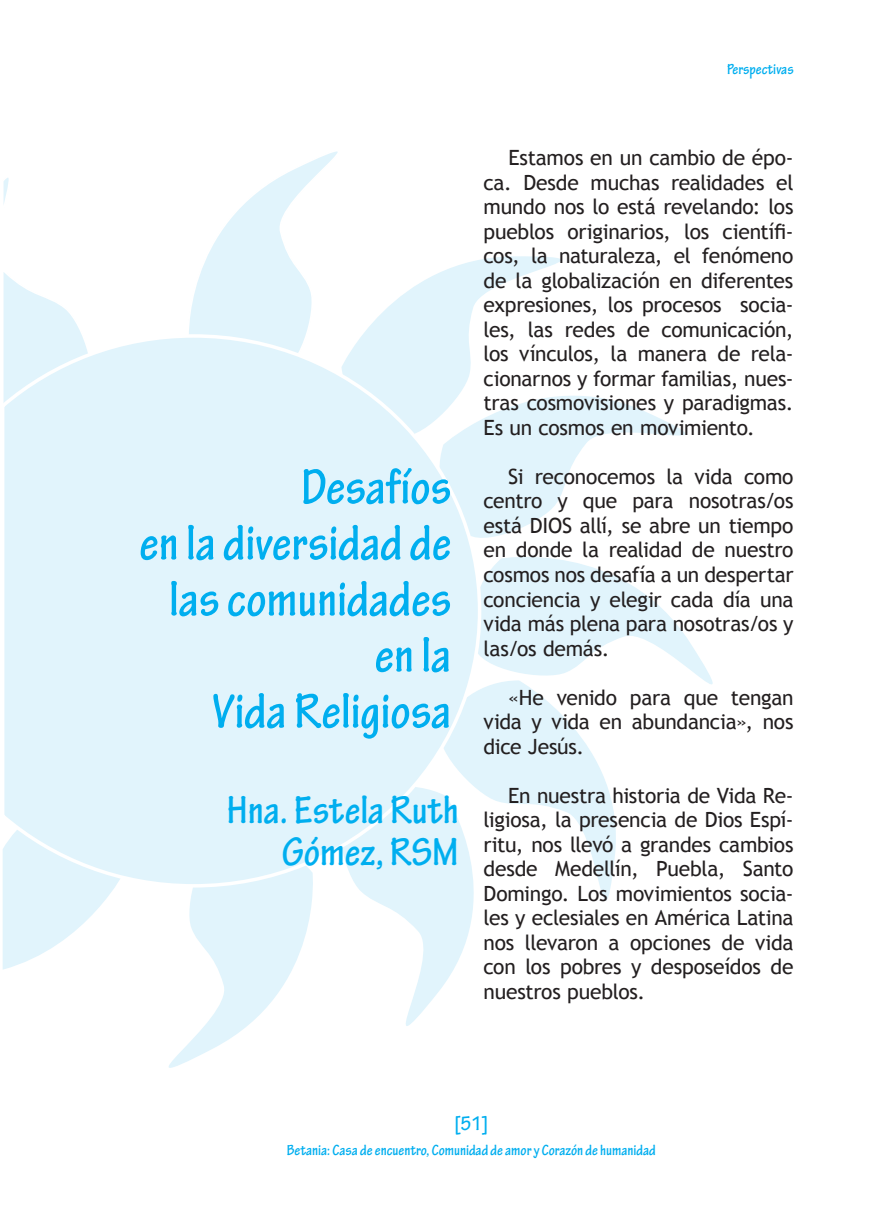
<style>
.page{position:relative;width:893px;height:1216px;background:#fff}
.page>*{position:absolute;margin:0;border:0;box-sizing:border-box;transform-origin:0 0}
.t1{font:700 condensed 52.5px/56px "Tekton Pro";color:#00aeef;text-align:right}
.t2{font:700 condensed 42px/42px "Tekton Pro";color:#00aeef;text-align:right}
.t3{font:21px/24.5px "Trebuchet MS";letter-spacing:-.01em;color:#231f20;text-align:justify}
.t4{font:700 condensed 21px "Tekton Pro";color:#00aeef}
.t5{font:700 condensed 15.75px "Tekton Pro";color:#00aeef}
</style>
<div class="page">
<svg style="left:189px;top:151px;width:149px;height:181px"></svg>
<svg style="left:365px;top:256px;width:196px;height:76px"></svg>
<svg style="left:3px;top:178px;width:77px;height:154px"></svg>
<svg style="left:3px;top:889px;width:100px;height:80px"></svg>
<svg style="left:103px;top:889px;width:210px;height:179px"></svg>
<svg style="left:359px;top:889px;width:94px;height:137px"></svg>
<svg style="left:429px;top:745px;width:187px;height:226px"></svg>
<svg style="left:483px;top:557px;width:230px;height:188px;fill:#e1f4fc"></svg>
<svg style="left:483px;top:396px;width:203px;height:142px"></svg>
<div style="left:2px;top:332px;width:481px;height:557px;background:#e1f4fc"></div>
<p class="t5" style="left:727px;top:60px;width:68px">Perspectivas</p>
<h1 class="t1" style="left:139px;top:460px;width:314px">Desafíos<br>en la diversidad de las comunidades en la<br>Vida Religiosa</h1>
<h2 class="t2" style="left:227px;top:789px;width:233px">Hna. Estela Ruth<br>Gómez, RSM</h2>
<p class="t3" style="left:483px;top:146px;width:312px;text-indent:25px">Estamos en un cambio de épo&shy;ca. Desde muchas realidades el mundo nos lo está revelando: los pueblos originarios, los científi&shy;cos, la naturaleza, el fenómeno de la globalización en diferentes expresiones, los procesos socia&shy;les, las redes de comunicación, los vínculos, la manera de rela&shy;cionarnos y formar familias, nues&shy;tras cosmovisiones y paradigmas.<br>Es un cosmos en movimiento.</p>
<p class="t3" style="left:483px;top:464px;width:312px;text-indent:25px">Si reconocemos la vida como centro y que para nosotras/os está DIOS allí, se abre un tiempo en donde la realidad de nuestro cosmos nos desafía a un despertar conciencia y elegir cada día una vida más plena para nosotras/os y las/os demás.</p>
<p class="t3" style="left:483px;top:685px;width:312px;text-indent:25px">«He venido para que tengan vida y vida en abundancia», nos dice Jesús.</p>
<p class="t3" style="left:483px;top:783px;width:312px;text-indent:25px">En nuestra historia de Vida Re&shy;ligiosa, la presencia de Dios Espí&shy;ritu, nos llevó a grandes cambios desde Medellín, Puebla, Santo Domingo. Los movimientos socia&shy;les y eclesiales en América Latina nos llevaron a opciones de vida con los pobres y desposeídos de nuestros pueblos.</p>
<p class="t4" style="left:455px;top:1111px;width:35px">[51]</p>
<p class="t5" style="left:287px;top:1140px;width:370px">Betania: Casa de encuentro, Comunidad de amor y Corazón de humanidad</p>
</div>
